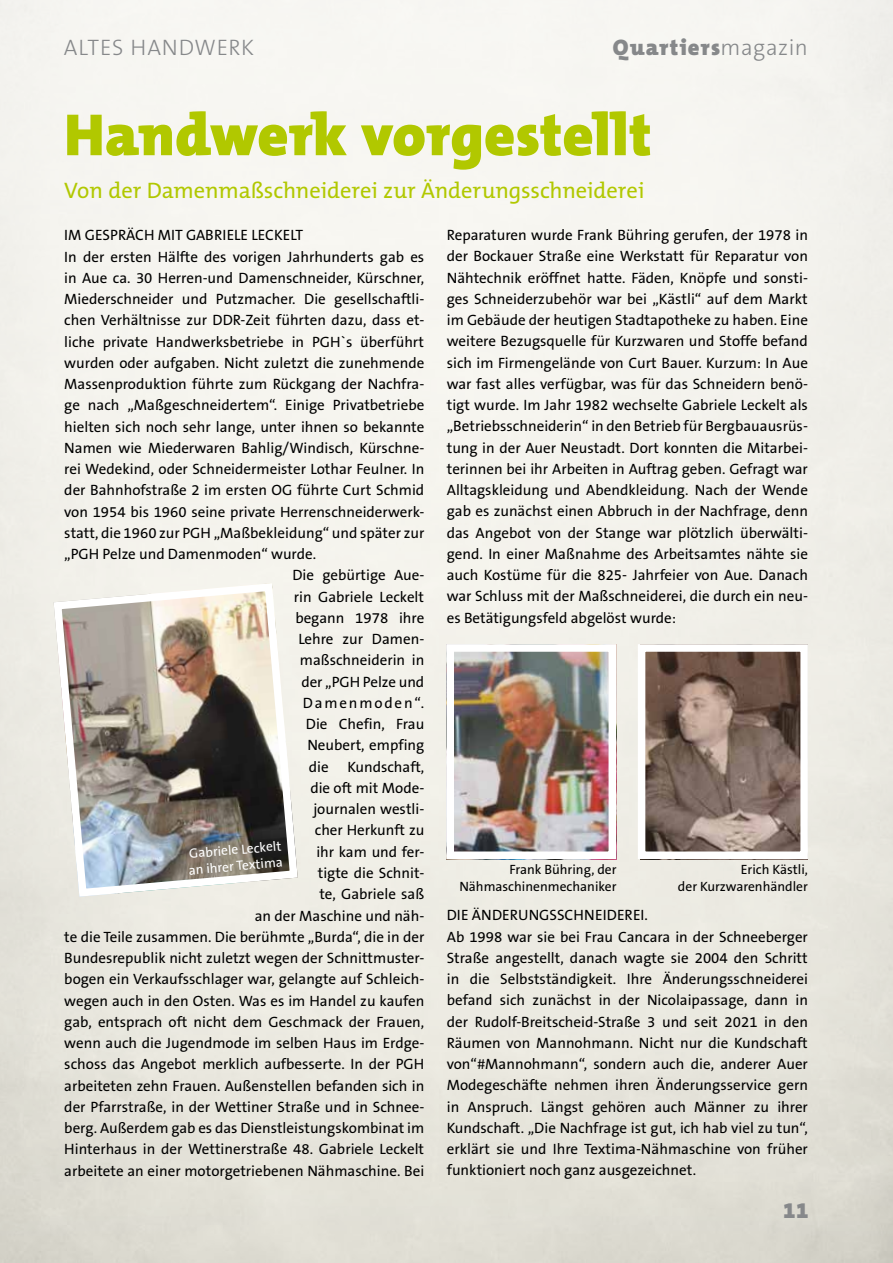
<style>
.page{position:relative;width:893px;height:1263px;background:#fff}
.page>*{position:absolute;margin:0;border:0;box-sizing:border-box;transform-origin:0 0}
.t1{font:900 60px "The Mix B9";color:#b1c800}
.t2{font:22.5px "The Mix B5 Plain";letter-spacing:-.005em;color:#b1c800}
.t3{font:900 22.5px "The Mix B9";letter-spacing:.05em;color:#86888a}
.t4{font:300 22.5px "The Sans B3";letter-spacing:.03em;color:#86888a}
.t5{font:15px/21.3px "The Sans B5 Plain";color:#000;text-align:justify}
.t6{font:15px "The Sans B5 Plain";letter-spacing:.12em;color:#000}
.t7{font:13.5px/16.2px "The Sans B5 Plain";color:#000;text-align:right}
.t8{font:13.5px/16.2px "The Sans B5 Plain";color:#fff}
.s1{font-family:"The Sans B3";font-weight:300}
</style>
<div class="page">
<img style="left:0;top:0;width:893px;height:1263px">
<img style="left:50px;top:579px;width:252px;height:322px">
<img style="left:455px;top:653px;width:152px;height:197px">
<div style="left:446px;top:644px;width:170px;height:215px;border:8px solid #fff"></div>
<img style="left:647px;top:653px;width:152px;height:197px">
<div style="left:638px;top:644px;width:170px;height:215px;border:8px solid #fff"></div>
<h2 class="t4" style="left:64px;top:36px;width:192px">ALTES HANDWERK</h2>
<h2 class="t3" style="left:613px;top:36px;width:197px">Quartiers<span class="s1">magazin</span></h2>
<h1 class="t1" style="left:64px;top:103px;width:589px">Handwerk vorgestellt</h1>
<h2 class="t2" style="left:64px;top:178px;width:582px">Von der Damenmaßschneiderei zur Änderungsschneiderei</h2>
<p class="t5" style="left:64px;top:225px;width:240px">IM GESPRÄCH MIT GABRIELE LECKELT</p>
<p class="t5" style="left:64px;top:246px;width:362px">In der ersten Hälfte des vorigen Jahrhunderts gab es</p>
<p class="t5" style="left:64px;top:268px;width:361px">in Aue ca. 30 Herren-und Damenschneider, Kürschner,</p>
<p class="t5" style="left:64px;top:289px;width:361px">Miederschneider und Putzmacher. Die gesellschaftli-</p>
<p class="t5" style="left:64px;top:310px;width:361px">chen Verhältnisse zur DDR-Zeit führten dazu, dass et-</p>
<p class="t5" style="left:64px;top:331px;width:361px">liche private Handwerksbetriebe in PGH`s überführt</p>
<p class="t5" style="left:64px;top:353px;width:362px">wurden oder aufgaben. Nicht zuletzt die zunehmende</p>
<p class="t5" style="left:64px;top:374px;width:362px">Massenproduktion führte zum Rückgang der Nachfra-</p>
<p class="t5" style="left:64px;top:395px;width:362px">ge nach „Maßgeschneidertem“. Einige Privatbetriebe</p>
<p class="t5" style="left:64px;top:416px;width:362px">hielten sich noch sehr lange, unter ihnen so bekannte</p>
<p class="t5" style="left:64px;top:438px;width:361px">Namen wie Miederwaren Bahlig/Windisch, Kürschne-</p>
<p class="t5" style="left:64px;top:459px;width:362px">rei Wedekind, oder Schneidermeister Lothar Feulner. In</p>
<p class="t5" style="left:64px;top:480px;width:362px">der Bahnhofstraße 2 im ersten OG führte Curt Schmid</p>
<p class="t5" style="left:64px;top:501px;width:361px">von 1954 bis 1960 seine private Herrenschneiderwerk-</p>
<p class="t5" style="left:64px;top:523px;width:362px">statt, die 1960 zur PGH „Maßbekleidung“ und später zur</p>
<p class="t5" style="left:64px;top:544px;width:253px">„PGH Pelze und Damenmoden“ wurde.</p>
<p class="t5" style="left:292px;top:565px;width:133px">Die gebürtige Aue-</p>
<p class="t5" style="left:294px;top:586px;width:132px">rin Gabriele Leckelt</p>
<p class="t5" style="left:295px;top:608px;width:131px">begann 1978 ihre</p>
<p class="t5" style="left:298px;top:629px;width:127px">Lehre zur Damen-</p>
<p class="t5" style="left:300px;top:650px;width:126px">maßschneiderin in</p>
<p class="t5" style="left:301px;top:671px;width:124px">der „PGH Pelze und</p>
<p class="t6" style="left:303px;top:695px;width:123px">Damenmoden“.</p>
<p class="t5" style="left:306px;top:714px;width:120px">Die Chefin, Frau</p>
<p class="t5" style="left:307px;top:735px;width:118px">Neubert, empfing</p>
<p class="t5" style="left:309px;top:756px;width:117px">die Kundschaft,</p>
<p class="t5" style="left:310px;top:778px;width:115px">die oft mit Mode-</p>
<p class="t5" style="left:313px;top:799px;width:113px">journalen westli-</p>
<p class="t5" style="left:315px;top:820px;width:111px">cher Herkunft zu</p>
<p class="t5" style="left:316px;top:841px;width:109px">ihr kam und fer-</p>
<p class="t5" style="left:318px;top:863px;width:108px">tigte die Schnit-</p>
<p class="t5" style="left:319px;top:884px;width:107px">te, Gabriele saß</p>
<p class="t5" style="left:255px;top:905px;width:171px">an der Maschine und näh-</p>
<p class="t5" style="left:64px;top:926px;width:362px">te die Teile zusammen. Die berühmte „Burda“, die in der</p>
<p class="t5" style="left:64px;top:948px;width:361px">Bundesrepublik nicht zuletzt wegen der Schnittmuster-</p>
<p class="t5" style="left:64px;top:969px;width:362px">bogen ein Verkaufsschlager war, gelangte auf Schleich-</p>
<p class="t5" style="left:64px;top:990px;width:362px">wegen auch in den Osten. Was es im Handel zu kaufen</p>
<p class="t5" style="left:64px;top:1012px;width:362px">gab, entsprach oft nicht dem Geschmack der Frauen,</p>
<p class="t5" style="left:64px;top:1033px;width:361px">wenn auch die Jugendmode im selben Haus im Erdge-</p>
<p class="t5" style="left:64px;top:1054px;width:361px">schoss das Angebot merklich aufbesserte. In der PGH</p>
<p class="t5" style="left:64px;top:1075px;width:362px">arbeiteten zehn Frauen. Außenstellen befanden sich in</p>
<p class="t5" style="left:64px;top:1097px;width:362px">der Pfarrstraße, in der Wettiner Straße und in Schnee-</p>
<p class="t5" style="left:64px;top:1118px;width:362px">berg. Außerdem gab es das Dienstleistungskombinat im</p>
<p class="t5" style="left:64px;top:1139px;width:361px">Hinterhaus in der Wettinerstraße 48. Gabriele Leckelt</p>
<p class="t5" style="left:64px;top:1160px;width:362px">arbeitete an einer motorgetriebenen Nähmaschine. Bei</p>
<p class="t8" style="left:187px;top:846px;width:96px;rotate:-5deg">Gabriele Leckelt an ihrer Textima</p>
<p class="t5" style="left:447px;top:225px;width:363px">Reparaturen wurde Frank Bühring gerufen, der 1978 in der Bockauer Straße eine Werkstatt für Reparatur von Nähtechnik eröffnet hatte. Fäden, Knöpfe und sonsti&shy;ges Schneiderzubehör war bei „Kästli“ auf dem Markt im Gebäude der heutigen Stadtapotheke zu haben. Eine weitere Bezugsquelle für Kurzwaren und Stoffe befand sich im Firmengelände von Curt Bauer. Kurzum: In Aue war fast alles verfügbar, was für das Schneidern benö&shy;tigt wurde. Im Jahr 1982 wechselte Gabriele Leckelt als „Betriebsschneiderin“ in den Betrieb für Bergbauausrüs&shy;tung in der Auer Neustadt. Dort konnten die Mitarbei&shy;terinnen bei ihr Arbeiten in Auftrag geben. Gefragt war Alltagskleidung und Abendkleidung. Nach der Wende gab es zunächst einen Abbruch in der Nachfrage, denn das Angebot von der Stange war plötzlich überwälti&shy;gend. In einer Maßnahme des Arbeitsamtes nähte sie auch Kostüme für die 825- Jahrfeier von Aue. Danach war Schluss mit der Maßschneiderei, die durch ein neu&shy;es Betätigungsfeld abgelöst wurde:</p>
<p class="t7" style="left:459px;top:862px;width:159px">Frank Bühring, der<br>Nähmaschinenmechaniker</p>
<p class="t7" style="left:678px;top:862px;width:131px">Erich Kästli,<br>der Kurzwarenhändler</p>
<p class="t5" style="left:447px;top:905px;width:363px;text-align:left">DIE ÄNDERUNGSSCHNEIDEREI.<br>Ab 1998 war sie bei Frau Cancara in der Schneeberger Straße angestellt, danach wagte sie 2004 den Schritt in die Selbstständigkeit. Ihre Änderungsschneiderei befand sich zunächst in der Nicolaipassage, dann in der Rudolf-Breitscheid-Straße 3 und seit 2021 in den Räumen von Mannohmann. Nicht nur die Kundschaft von“#Mannohmann“, sondern auch die, anderer Auer Modegeschäfte nehmen ihren Änderungsservice gern in Anspruch. Längst gehören auch Männer zu ihrer Kundschaft. „Die Nachfrage ist gut, ich hab viel zu tun“, erklärt sie und Ihre Textima-Nähmaschine von früher funktioniert noch ganz ausgezeichnet.</p>
<h2 class="t3" style="left:783px;top:1198px;width:27px">11</h2>
</div>
